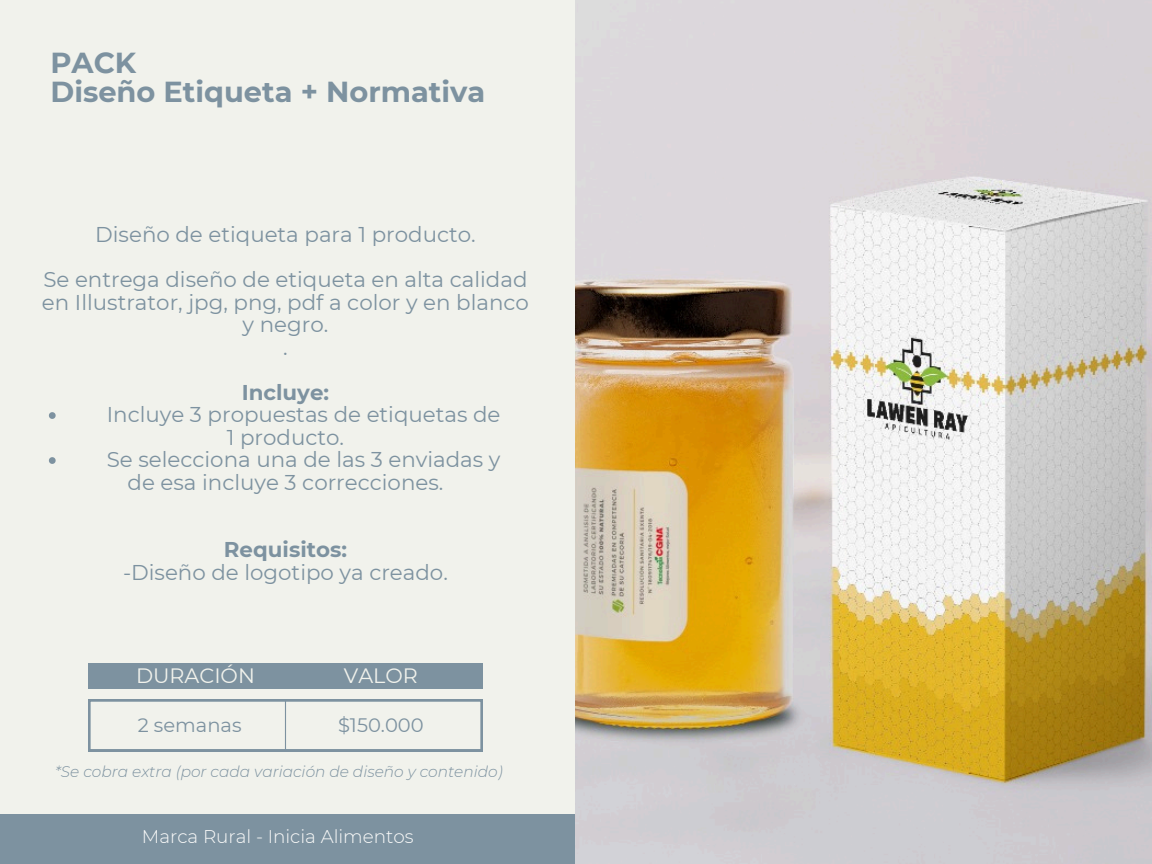
<style>
.page{position:relative;width:1152px;height:864px;background:#f1f2ec}
.page>*{position:absolute;margin:0;border:0;box-sizing:border-box;transform-origin:0 0}
.t1{font:700 28.95px "Montserrat";color:#7d92a0}
.t2{font:21.3px/22.5px "Montserrat";color:#7d92a0;text-align:center}
.t3{font:700 21.3px "Montserrat";color:#7d92a0}
.t4{font:20.7px "Montserrat";color:#f1f2ec}
.t5{font:19.5px "Montserrat";color:#7d92a0}
.t6{font:300 18.45px "Montserrat";color:#fbfbfa}
.t7{font:italic 300 15.45px "Montserrat";color:#7d92a0}
.s1{font-weight:700}
</style>
<div class="page">
<div style="left:0;top:814px;width:1152px;height:50px;background:#7d92a0"></div>
<svg style="left:575px;top:0;width:1px;height:815px"></svg>
<div style="left:88px;top:663px;width:395px;height:26px;background:#7d92a0"></div>
<svg style="left:88px;top:699px;width:394px;height:52px"></svg>
<hr style="left:285px;top:699px;width:1px;height:52px;background:#7d92a0">
<svg style="left:49px;top:412px;width:7px;height:7px"></svg>
<svg style="left:49px;top:457px;width:7px;height:7px"></svg>
<img style="left:576px;top:0;width:576px;height:864px">
<p class="t1" style="left:51px;top:45px;width:87px">PACK</p>
<h1 class="t1" style="left:51px;top:74px;width:436px">Diseño Etiqueta + Normativa</h1>
<p class="t2" style="left:95px;top:223px;width:382px">Diseño de etiqueta para 1 producto.</p>
<h4 class="t2" style="left:42px;top:268px;width:489px">Se entrega diseño de etiqueta en alta calidad en Illustrator, jpg, png, pdf a color y en blanco y negro.<br>.</h4>
<h4 class="t3" style="left:242px;top:379px;width:89px">Incluye:</h4>
<h3 class="t2" style="left:107px;top:403px;width:395px">Incluye 3 propuestas de etiquetas de</h3>
<p class="t2" style="left:227px;top:426px;width:119px">1 producto.</p>
<h4 class="t2" style="left:107px;top:448px;width:395px">Se selecciona una de las 3 enviadas y</h4>
<p class="t2" style="left:128px;top:471px;width:317px">de esa incluye 3 correcciones.</p>
<h4 class="t2" style="left:123px;top:538px;width:326px"><span class="s1">Requisitos:<br></span>-Diseño de logotipo ya creado.</h4>
<p class="t4" style="left:136px;top:663px;width:120px">DURACIÓN</p>
<p class="t4" style="left:344px;top:663px;width:75px">VALOR</p>
<p class="t5" style="left:138px;top:713px;width:105px">2 semanas</p>
<p class="t5" style="left:338px;top:713px;width:87px">$150.000</p>
<p class="t7" style="left:55px;top:762px;width:449px">*Se cobra extra (por cada variación de diseño y contenido)</p>
<h4 class="t6" style="left:142px;top:825px;width:273px">Marca Rural - Inicia Alimentos</h4>
</div>
